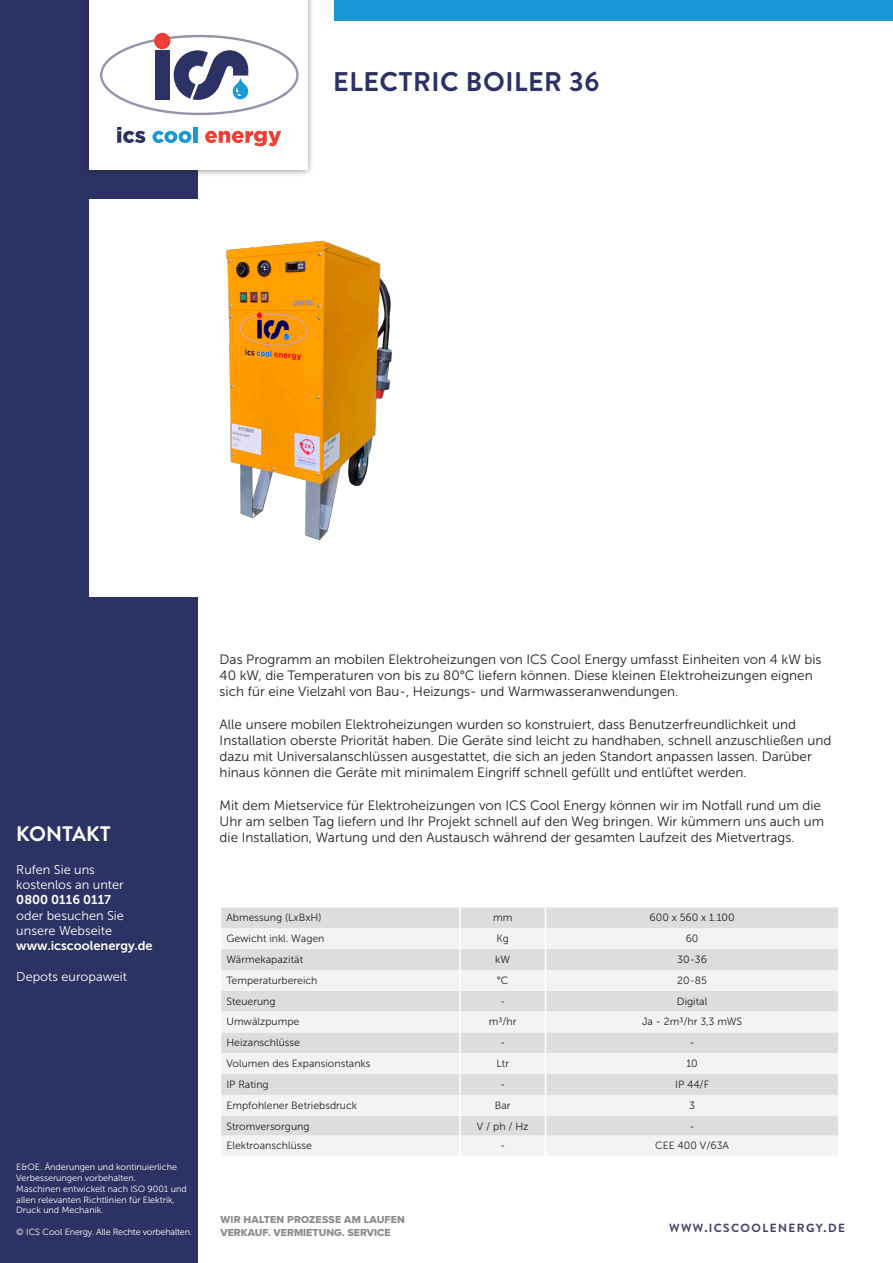
<style>
.page{position:relative;width:893px;height:1263px;background:#fff}
.page>*{position:absolute;margin:0;border:0;box-sizing:border-box;transform-origin:0 0}
.BRANDON_TABLE_TEXT{font:700 27px "Brandon Text";letter-spacing:.02em;color:#2d3264}
.t1{font:700 21px "Brandon Text";color:#fff}
.t2{font:13.5px/16.2px "Museo Sans 300";color:#231f20}
.t3{font:12.75px "Museo Sans 300";color:#fff}
.t4{font:12.75px "Museo Sans 700";color:#fff}
.t5{font:700 11.85px "Brandon Text";letter-spacing:.12em;color:#423e6b}
.t6{font:10.5px "Museo Sans 300";color:#231f20}
.t7{font:10.5px "Proxima Nova A Extrabld";color:#8a8c8f}
.t8{font:9px/10.8px "Museo Sans 300";color:#fff}
.t9{font:9px "Museo Sans 300";letter-spacing:-.02em;color:#fff}
</style>
<div class="page">
<div style="left:0;top:0;width:198px;height:1263px;background:#2d3264"></div>
<div style="left:81px;top:0;width:234px;height:178px;background:#231f20;opacity:.55"></div>
<div style="left:89px;top:0;width:218px;height:170px;background:#fff"></div>
<div style="left:154px;top:33px;width:16px;height:16px;background:#ee3f37;border-radius:50%"></div>
<svg style="left:100px;top:35px;width:199px;height:80px"></svg>
<svg style="left:117px;top:127px;width:28px;height:16px"></svg>
<svg style="left:152px;top:131px;width:39px;height:12px"></svg>
<hr style="left:193px;top:127px;width:4px;height:16px;background:#1a97d5">
<svg style="left:205px;top:131px;width:76px;height:15px"></svg>
<div style="left:335px;top:0;width:558px;height:21px;background:#1a97d5"></div>
<div style="left:89px;top:199px;width:419px;height:398px;background:#fff"></div>
<div style="left:221px;top:907px;width:617px;height:21px;background:#dcdddf"></div>
<svg style="left:221px;top:928px;width:617px;height:227px;fill:#f2f3f4"></svg>
<hr style="left:459px;top:907px;width:2px;height:21px;background:#fff">
<hr style="left:459px;top:928px;width:2px;height:21px;background:#fff">
<hr style="left:459px;top:949px;width:2px;height:21px;background:#fff">
<hr style="left:459px;top:970px;width:2px;height:21px;background:#fff">
<hr style="left:459px;top:991px;width:2px;height:20px;background:#fff">
<hr style="left:459px;top:1011px;width:2px;height:21px;background:#fff">
<hr style="left:459px;top:1032px;width:2px;height:21px;background:#fff">
<hr style="left:459px;top:1053px;width:2px;height:21px;background:#fff">
<hr style="left:459px;top:1074px;width:2px;height:21px;background:#fff">
<hr style="left:459px;top:1095px;width:2px;height:21px;background:#fff">
<svg style="left:459px;top:1116px;width:2px;height:19px"></svg>
<hr style="left:459px;top:1135px;width:2px;height:20px;background:#fff">
<svg style="left:545px;top:907px;width:1px;height:248px"></svg>
<img style="left:226px;top:240px;width:167px;height:301px">
<p class="BRANDON_TABLE_TEXT" style="left:333px;top:63px;width:268px">ELECTRIC BOILER 36</p>
<p class="t1" style="left:16px;top:819px;width:96px">KONTAKT</p>
<p class="t3" style="left:16px;top:863px;width:80px">Rufen Sie uns</p>
<p class="t3" style="left:16px;top:878px;width:109px">kostenlos an unter</p>
<p class="t4" style="left:16px;top:893px;width:96px">0800 0116 0117</p>
<p class="t3" style="left:16px;top:908px;width:109px">oder besuchen Sie</p>
<p class="t3" style="left:16px;top:924px;width:97px">unsere Webseite</p>
<p class="t4" style="left:16px;top:939px;width:138px">www.icscoolenergy.de</p>
<p class="t3" style="left:16px;top:970px;width:112px">Depots europaweit</p>
<p class="t8" style="left:16px;top:1162px;width:172px">E&amp;OE. Änderungen und kontinuierliche Verbesserungen vorbehalten.<br>Maschinen entwickelt nach ISO 9001 und allen relevanten Richtlinien für Elektrik, Druck und Mechanik.</p>
<p class="t9" style="left:16px;top:1227px;width:177px">© ICS Cool Energy. Alle Rechte vorbehalten.</p>
<p class="t2" style="left:220px;top:651px;width:603px">Das Programm an mobilen Elektroheizungen von ICS Cool Energy umfasst Einheiten von 4 kW bis<br>40 kW, die Temperaturen von bis zu 80°C liefern können. Diese kleinen Elektroheizungen eignen sich für eine Vielzahl von Bau-, Heizungs- und Warmwasseranwendungen.</p>
<p class="t2" style="left:220px;top:716px;width:613px">Alle unsere mobilen Elektroheizungen wurden so konstruiert, dass Benutzerfreundlichkeit und Installation oberste Priorität haben. Die Geräte sind leicht zu handhaben, schnell anzuschließen und dazu mit Universalanschlüssen ausgestattet, die sich an jeden Standort anpassen lassen. Darüber hinaus können die Geräte mit minimalem Eingriff schnell gefüllt und entlüftet werden.</p>
<p class="t2" style="left:220px;top:797px;width:606px">Mit dem Mietservice für Elektroheizungen von ICS Cool Energy können wir im Notfall rund um die<br>Uhr am selben Tag liefern und Ihr Projekt schnell auf den Weg bringen. Wir kümmern uns auch um die Installation, Wartung und den Austausch während der gesamten Laufzeit des Mietvertrags.</p>
<p class="t6" style="left:226px;top:912px;width:96px">Abmessung (LxBxH)</p>
<p class="t6" style="left:493px;top:912px;width:21px">mm</p>
<p class="t6" style="left:650px;top:912px;width:87px">600 x 560 x 1.100</p>
<p class="t6" style="left:226px;top:933px;width:100px">Gewicht inkl. Wagen</p>
<p class="t6" style="left:497px;top:933px;width:14px">Kg</p>
<p class="t6" style="left:686px;top:933px;width:14px">60</p>
<p class="t6" style="left:226px;top:954px;width:78px">Wärmekapazität</p>
<p class="t6" style="left:495px;top:954px;width:16px">kW</p>
<p class="t6" style="left:677px;top:954px;width:31px">30-36</p>
<p class="t6" style="left:226px;top:974px;width:93px">Temperaturbereich</p>
<p class="t6" style="left:497px;top:974px;width:13px">°C</p>
<p class="t6" style="left:677px;top:974px;width:31px">20-85</p>
<p class="t6" style="left:226px;top:995px;width:51px">Steuerung</p>
<p class="t6" style="left:500px;top:995px;width:7px">-</p>
<p class="t6" style="left:677px;top:995px;width:32px">Digital</p>
<p class="t6" style="left:226px;top:1016px;width:74px">Umwälzpumpe</p>
<p class="t6" style="left:489px;top:1016px;width:29px">m3/hr</p>
<p class="t6" style="left:642px;top:1016px;width:102px">Ja - 2m3/hr 3,3 mWS</p>
<p class="t6" style="left:226px;top:1037px;width:75px">Heizanschlüsse</p>
<p class="t6" style="left:500px;top:1037px;width:7px">-</p>
<p class="t6" style="left:689px;top:1037px;width:7px">-</p>
<p class="t6" style="left:226px;top:1058px;width:146px">Volumen des Expansionstanks</p>
<p class="t6" style="left:496px;top:1058px;width:14px">Ltr</p>
<p class="t6" style="left:686px;top:1058px;width:13px">10</p>
<p class="t6" style="left:226px;top:1079px;width:44px">IP Rating</p>
<p class="t6" style="left:500px;top:1079px;width:7px">-</p>
<p class="t6" style="left:675px;top:1079px;width:36px">IP 44/F</p>
<p class="t6" style="left:226px;top:1099px;width:132px">Empfohlener Betriebsdruck</p>
<p class="t6" style="left:495px;top:1099px;width:17px">Bar</p>
<p class="t6" style="left:689px;top:1099px;width:7px">3</p>
<p class="t6" style="left:226px;top:1120px;width:85px">Stromversorgung</p>
<p class="t6" style="left:477px;top:1120px;width:53px">V / ph / Hz</p>
<p class="t6" style="left:689px;top:1120px;width:7px">-</p>
<p class="t6" style="left:226px;top:1140px;width:87px">Elektroanschlüsse</p>
<p class="t6" style="left:500px;top:1140px;width:7px">-</p>
<p class="t6" style="left:655px;top:1140px;width:75px">CEE 400 V/63A</p>
<p class="t7" style="left:220px;top:1212px;width:186px">WIR HALTEN PROZESSE AM LAUFEN</p>
<p class="t7" style="left:220px;top:1225px;width:172px">VERKAUF. VERMIETUNG. SERVICE</p>
<p class="t5" style="left:669px;top:1220px;width:177px">WWW.ICSCOOLENERGY.DE</p>
</div>
